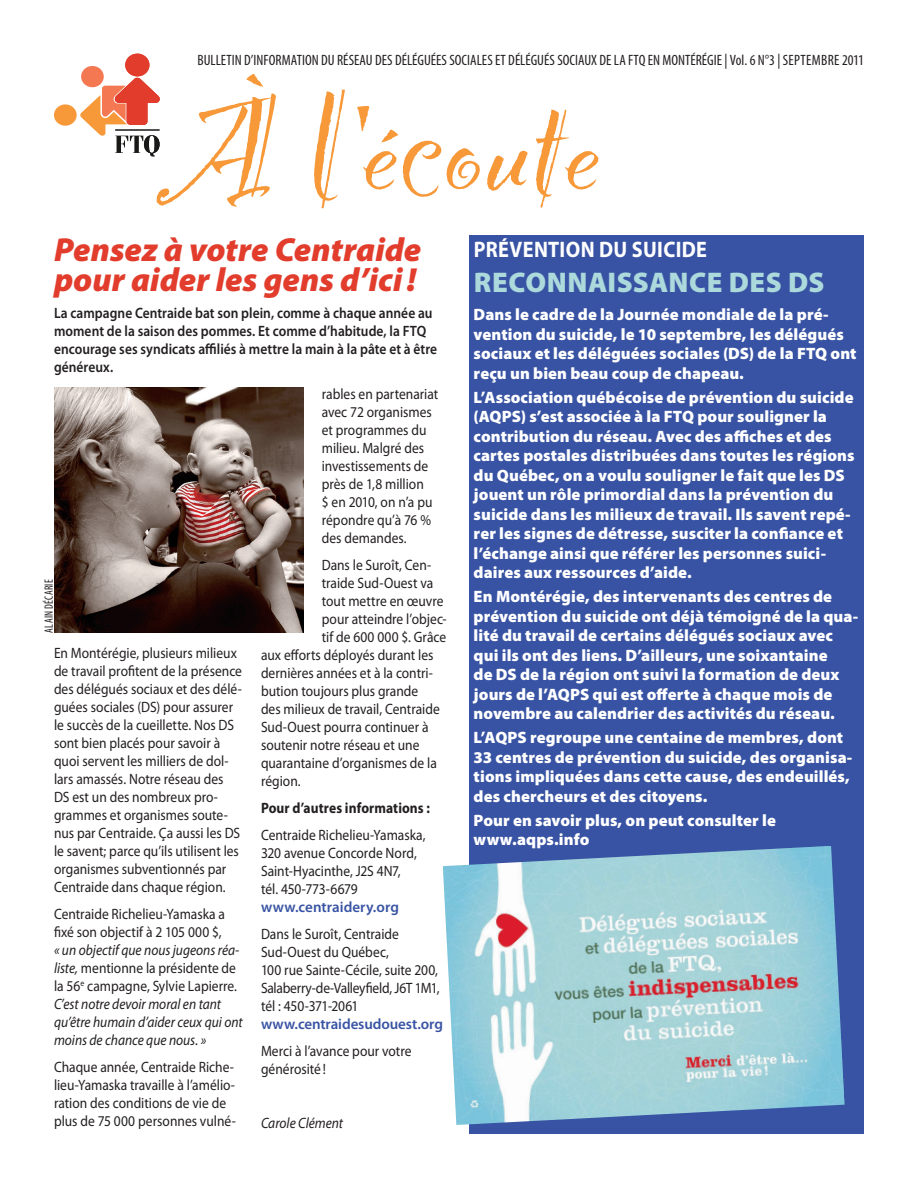
<style>
.page{position:relative;width:918px;height:1188px;background:#fff}
.page>*{position:absolute;margin:0;border:0;box-sizing:border-box;transform-origin:0 0}
.T{font:italic 900 33.45px/29.8px "Myriad Pro";color:#e23c2c}
.T-2{font:900 28.5px "Myriad Pro";letter-spacing:.015em;color:#acd9dc}
.Surtitre{font:700 22.5px "Myriad Pro";letter-spacing:.02em;color:#fff;scale:.9 1}
.Encadré_Titre{font:900 16.5px/19.5px "Myriad Pro";letter-spacing:.005em;color:#fff}
.t1{font:15px/18px "Myriad Pro";color:#231f20;scale:.9 1}
.t2{font:italic 15px/18px "Myriad Pro";color:#231f20;scale:.9 1}
.t3{font:600 15px/18px "Myriad Pro";color:#231f20;scale:.9 1}
.t4{font:condensed 15px "Myriad Pro";color:#231f20}
.t5{font:700 15px "Myriad Pro";letter-spacing:.005em;color:#231f20;scale:.9 1}
.Crédit{font:condensed 12px "Myriad Pro";letter-spacing:.025em;color:#231f20;scale:.9 1}
.s1{font-style:normal}
.s2{font-weight:600;color:#3853a3}
</style>
<div class="page">
<svg style="left:314px;top:90px;width:31px;height:118px"></svg>
<svg style="left:357px;top:106px;width:84px;height:91px"></svg>
<svg style="left:447px;top:148px;width:33px;height:41px"></svg>
<svg style="left:487px;top:151px;width:41px;height:40px"></svg>
<svg style="left:536px;top:109px;width:63px;height:99px"></svg>
<div style="left:54px;top:104px;width:23px;height:22px;background:#f79839;border-radius:50%"></div>
<div style="left:126px;top:54px;width:23px;height:22px;background:#e23c2c;border-radius:50%"></div>
<div style="left:126px;top:54px;width:23px;height:22px;border:1px solid #e23c2c;border-radius:50%"></div>
<svg style="left:80px;top:65px;width:196px;height:142px"></svg>
<hr style="left:115px;top:130px;width:45px;height:1px;background:#191917">
<div style="left:469px;top:236px;width:395px;height:898px;background:#3853a3"></div>
<img style="left:443px;top:846px;width:402px;height:279px">
<img style="left:54px;top:388px;width:250px;height:245px">
<p class="t4" style="left:198px;top:51px;width:668px">BULLETIN D’INFORMATION DU RÉSEAU DES DÉLÉGUÉES SOCIALES ET DÉLÉGUÉS SOCIAUX DE LA FTQ EN MONTÉRÉGIE | Vol. 6 N°3 | SEPTEMBRE 2011</p>
<p class="T" style="left:54px;top:233px;width:369px">Pensez à votre Centraide pour aider les gens d’ici!</p>
<p class="t3" style="left:54px;top:303px;width:427px">La campagne Centraide bat son plein, comme à chaque année au moment de la saison des pommes. Et comme d’habitude, la FTQ encourage ses syndicats affiliés à mettre la main à la pâte et à être généreux.</p>
<p class="Crédit" style="left:42px;top:633px;width:61px;rotate:-90deg">ALAIN DÉCARIE</p>
<p class="t1" style="left:54px;top:644px;width:210px">En Montérégie, plusieurs milieux de travail profitent de la présence des délégués sociaux et des délé&shy;guées sociales (DS) pour assurer le succès de la cueillette. Nos DS sont bien placés pour savoir à quoi servent les milliers de dol&shy;lars amassés. Notre réseau des<br>DS est un des nombreux pro&shy;grammes et organismes soute&shy;nus par Centraide. Ça aussi les DS le savent; parce qu’ils utilisent les organismes subventionnés par<br>Centraide dans chaque région.</p>
<p class="t2" style="left:54px;top:905px;width:211px"><span class="s1">Centraide Richelieu-Yamaska a fixé son objectif à 2 105 000 $,<br></span>« un objectif que nous jugeons réa&shy;liste, <span class="s1">mentionne la présidente de la 56</span><sup>e</sup> <span class="s1">campagne, Sylvie Lapierre.<br></span>C’est notre devoir moral en tant qu’être humain d’aider ceux qui ont moins de chance que nous. »</p>
<p class="t1" style="left:54px;top:1058px;width:204px">Chaque année, Centraide Riche&shy;lieu-Yamaska travaille à l’amélio&shy;ration des conditions de vie de plus de 75 000 personnes vulné-</p>
<p class="t1" style="left:322px;top:384px;width:131px">rables en partenariat avec 72 organismes et programmes du milieu. Malgré des investissements de près de 1,8 million<br>$ en 2010, on n’a pu répondre qu’à 76 % des demandes.</p>
<p class="t1" style="left:322px;top:555px;width:123px">Dans le Suroît, Cen-</p>
<p class="t1" style="left:322px;top:573px;width:126px">traide Sud-Ouest va</p>
<p class="t1" style="left:322px;top:591px;width:137px">tout mettre en œuvre</p>
<p class="t1" style="left:322px;top:609px;width:140px">pour atteindre l’objec-</p>
<p class="t1" style="left:322px;top:627px;width:140px">tif de 600 000 $. Grâce</p>
<p class="t1" style="left:261px;top:645px;width:193px">aux efforts déployés durant les</p>
<p class="t1" style="left:261px;top:663px;width:193px">dernières années et à la contri-</p>
<p class="t1" style="left:261px;top:681px;width:176px">bution toujours plus grande</p>
<p class="t1" style="left:261px;top:699px;width:200px">des milieux de travail, Centraide</p>
<p class="t1" style="left:261px;top:717px;width:188px">Sud-Ouest pourra continuer à</p>
<p class="t1" style="left:261px;top:735px;width:178px">soutenir notre réseau et une</p>
<p class="t1" style="left:261px;top:753px;width:197px">quarantaine d’organismes de la</p>
<p class="t1" style="left:261px;top:771px;width:46px">région.</p>
<p class="t5" style="left:261px;top:798px;width:189px">Pour d’autres informations :</p>
<p class="t1" style="left:261px;top:825px;width:184px">Centraide Richelieu-Yamaska,<br>320 avenue Concorde Nord,<br>Saint-Hyacinthe, J2S 4N7,<br>tél. 450-773-6679 <span class="s2">www.centraidery.org</span></p>
<p class="t1" style="left:261px;top:924px;width:204px">Dans le Suroît, Centraide<br>Sud-Ouest du Québec,<br>100 rue Sainte-Cécile, suite 200,<br>Salaberry-de-Valleyfield, J6T 1M1, tél : 450-371-2061 <span class="s2">www.centraidesudouest.org</span></p>
<p class="t1" style="left:261px;top:1041px;width:169px">Merci à l’avance pour votre générosité!</p>
<p class="t2" style="left:261px;top:1113px;width:93px">Carole Clément</p>
<p class="Surtitre" style="left:474px;top:235px;width:261px">PRÉVENTION DU SUICIDE</p>
<p class="T-2" style="left:474px;top:263px;width:352px">RECONNAISSANCE DES DS</p>
<p class="Encadré_Titre" style="left:474px;top:304px;width:384px">Dans le cadre de la Journée mondiale de la pré&shy;vention du suicide, le 10 septembre, les délégués sociaux et les déléguées sociales (DS) de la FTQ ont reçu un bien beau coup de chapeau.</p>
<p class="Encadré_Titre" style="left:474px;top:387px;width:383px">L’Association québécoise de prévention du suicide (AQPS) s’est associée à la FTQ pour souligner la contribution du réseau. Avec des affiches et des cartes postales distribuées dans toutes les régions du Québec, on a voulu souligner le fait que les DS jouent un rôle primordial dans la prévention du suicide dans les milieux de travail. Ils savent repé&shy;rer les signes de détresse, susciter la confiance et l’échange ainsi que référer les personnes suici&shy;daires aux ressources d’aide.</p>
<p class="Encadré_Titre" style="left:474px;top:586px;width:386px">En Montérégie, des intervenants des centres de prévention du suicide ont déjà témoigné de la qua&shy;lité du travail de certains délégués sociaux avec qui ils ont des liens. D’ailleurs, une soixantaine<br>de DS de la région ont suivi la formation de deux jours de l’AQPS qui est offerte à chaque mois de novembre au calendrier des activités du réseau.</p>
<p class="Encadré_Titre" style="left:474px;top:727px;width:380px">L’AQPS regroupe une centaine de membres, dont 33 centres de prévention du suicide, des organisa&shy;tions impliquées dans cette cause, des endeuillés, des chercheurs et des citoyens.</p>
<p class="Encadré_Titre" style="left:474px;top:810px;width:304px">Pour en savoir plus, on peut consulter le www.aqps.info</p>
</div>
